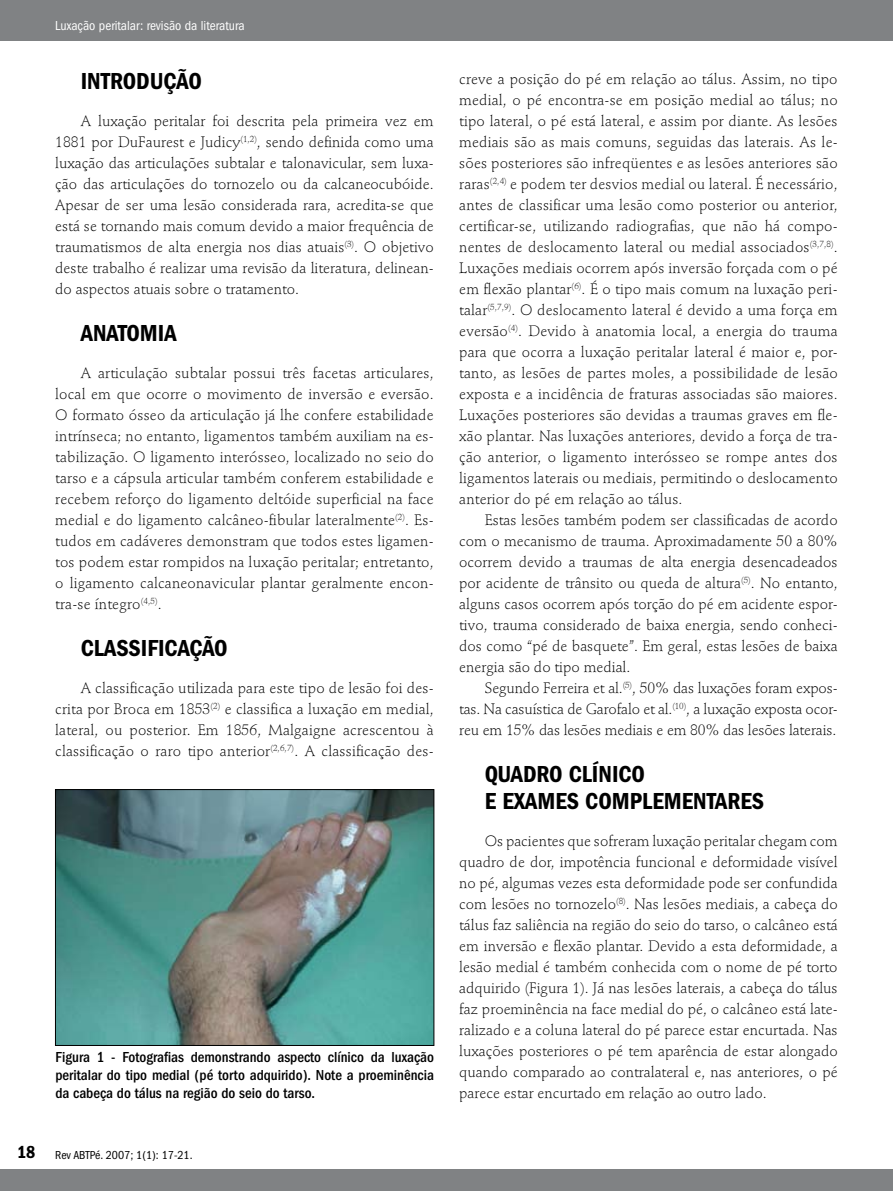
<style>
.page{position:relative;width:893px;height:1191px;background:#fff}
.page>*{position:absolute;margin:0;border:0;box-sizing:border-box;transform-origin:0 0}
.t1{font:24px/27px "ITC Franklin Gothic Std Dm Cd";color:#000}
.t2{font:300 15px/21px "Stempel Schneidler Std";color:#000;text-align:justify}
.t3{font:500 condensed 15px/18px "ITC Franklin Gothic Std";color:#000;text-align:justify}
.t4{font:condensed 13.5px "ITC Franklin Gothic Std";color:#fff}
.t5{font:condensed 12px "ITC Franklin Gothic Std";color:#000}
.s1{font-family:"ITC Franklin Gothic Std Dm Cd";font-stretch:normal;font-size:18px}
</style>
<div class="page">
<div style="left:0;top:1169px;width:893px;height:22px;background:#808284"></div>
<div style="left:0;top:0;width:893px;height:40px;background:#808284"></div>
<img style="left:57px;top:791px;width:375px;height:252px">
<div style="left:55px;top:789px;width:379px;height:256px;border:1px solid #000"></div>
<p class="t4" style="left:55px;top:18px;width:191px">Luxação peritalar: revisão da literatura</p>
<h1 class="t1" style="left:81px;top:67px;width:123px">INTRODUÇÃO</h1>
<p class="t2" style="left:55px;top:110px;width:380px;text-indent:26px">A luxação peritalar foi descrita pela primeira vez em 1881 por DuFaurest e Judicy<sup>(1,2)</sup>, sendo definida como uma luxação das articulações subtalar e talonavicular, sem luxa&shy;ção das articulações do tornozelo ou da calcaneocubóide.<br>Apesar de ser uma lesão considerada rara, acredita-se que está se tornando mais comum devido a maior frequência de traumatismos de alta energia nos dias atuais<sup>(3)</sup>. O objetivo deste trabalho é realizar uma revisão da literatura, delinean&shy;do aspectos atuais sobre o tratamento.</p>
<h1 class="t1" style="left:81px;top:319px;width:97px">ANATOMIA</h1>
<p class="t2" style="left:55px;top:362px;width:380px;text-indent:26px">A articulação subtalar possui três facetas articulares, local em que ocorre o movimento de inversão e eversão.<br>O formato ósseo da articulação já lhe confere estabilidade intrínseca; no entanto, ligamentos também auxiliam na es&shy;tabilização. O ligamento interósseo, localizado no seio do tarso e a cápsula articular também conferem estabilidade e recebem reforço do ligamento deltóide superficial na face medial e do ligamento calcâneo-fibular lateralmente<sup>(2)</sup>. Es&shy;tudos em cadáveres demonstram que todos estes ligamen&shy;tos podem estar rompidos na luxação peritalar; entretanto, o ligamento calcaneonavicular plantar geralmente encon&shy;tra-se íntegro<sup>(4,5)</sup>.</p>
<h1 class="t1" style="left:81px;top:634px;width:149px">CLASSIFICAÇÃO</h1>
<p class="t2" style="left:55px;top:677px;width:380px;text-indent:26px">A classificação utilizada para este tipo de lesão foi des&shy;crita por Broca em 1853<sup>(2)</sup> e classifica a luxação em medial, lateral, ou posterior. Em 1856, Malgaigne acrescentou à classificação o raro tipo anterior<sup>(2,6,7)</sup>. A classificação des-</p>
<p class="t3" style="left:55px;top:1048px;width:380px">Figura 1 - Fotografias demonstrando aspecto clínico da luxação peritalar do tipo medial (pé torto adquirido). Note a proeminência da cabeça do tálus na região do seio do tarso.</p>
<p class="t5" style="left:17px;top:1148px;width:177px"><span class="s1">18</span> Rev ABTPé. 2007; 1(1): 17-21.</p>
<p class="t2" style="left:459px;top:68px;width:380px">creve a posição do pé em relação ao tálus. Assim, no tipo medial, o pé encontra-se em posição medial ao tálus; no tipo lateral, o pé está lateral, e assim por diante. As lesões mediais são as mais comuns, seguidas das laterais. As le&shy;sões posteriores são infreqüentes e as lesões anteriores são raras<sup>(2,4)</sup> e podem ter desvios medial ou lateral. É necessário, antes de classificar uma lesão como posterior ou anterior, certificar-se, utilizando radiografias, que não há compo&shy;nentes de deslocamento lateral ou medial associados<sup>(3,7,8)</sup>.<br>Luxações mediais ocorrem após inversão forçada com o pé em flexão plantar<sup>(6)</sup>. É o tipo mais comum na luxação peri&shy;talar<sup>(5,7,9)</sup>. O deslocamento lateral é devido a uma força em eversão<sup>(4)</sup>. Devido à anatomia local, a energia do trauma para que ocorra a luxação peritalar lateral é maior e, por&shy;tanto, as lesões de partes moles, a possibilidade de lesão exposta e a incidência de fraturas associadas são maiores.<br>Luxações posteriores são devidas a traumas graves em fle&shy;xão plantar. Nas luxações anteriores, devido a força de tra&shy;ção anterior, o ligamento interósseo se rompe antes dos ligamentos laterais ou mediais, permitindo o deslocamento anterior do pé em relação ao tálus.</p>
<p class="t2" style="left:459px;top:509px;width:380px;text-indent:26px">Estas lesões também podem ser classificadas de acordo com o mecanismo de trauma. Aproximadamente 50 a 80% ocorrem devido a traumas de alta energia desencadeados por acidente de trânsito ou queda de altura<sup>(5)</sup>. No entanto, alguns casos ocorrem após torção do pé em acidente espor&shy;tivo, trauma considerado de baixa energia, sendo conheci&shy;dos como “pé de basquete”. Em geral, estas lesões de baixa energia são do tipo medial.</p>
<p class="t2" style="left:459px;top:677px;width:380px;text-indent:26px">Segundo Ferreira et al.<sup>(5)</sup>, 50% das luxações foram expos&shy;tas. Na casuística de Garofalo et al.<sup>(10)</sup>, a luxação exposta ocor&shy;reu em 15% das lesões mediais e em 80% das lesões laterais.</p>
<h1 class="t1" style="left:485px;top:761px;width:171px">QUADRO CLÍNICO<br>E EXAMES COMPLEMEN</h1>
<h1 class="t1" style="left:707px;top:788px;width:59px">TARES</h1>
<p class="t2" style="left:459px;top:830px;width:380px;text-indent:26px">Os pacientes que sofreram luxação peritalar chegam com quadro de dor, impotência funcional e deformidade visível no pé, algumas vezes esta deformidade pode ser confundida com lesões no tornozelo<sup>(8)</sup>. Nas lesões mediais, a cabeça do tálus faz saliência na região do seio do tarso, o calcâneo está em inversão e flexão plantar. Devido a esta deformidade, a lesão medial é também conhecida com o nome de pé torto adquirido (Figura 1). Já nas lesões laterais, a cabeça do tálus faz proeminência na face medial do pé, o calcâneo está late&shy;ralizado e a coluna lateral do pé parece estar encurtada. Nas luxações posteriores o pé tem aparência de estar alongado quando comparado ao contralateral e, nas anteriores, o pé parece estar encurtado em relação ao outro lado.</p>
</div>
